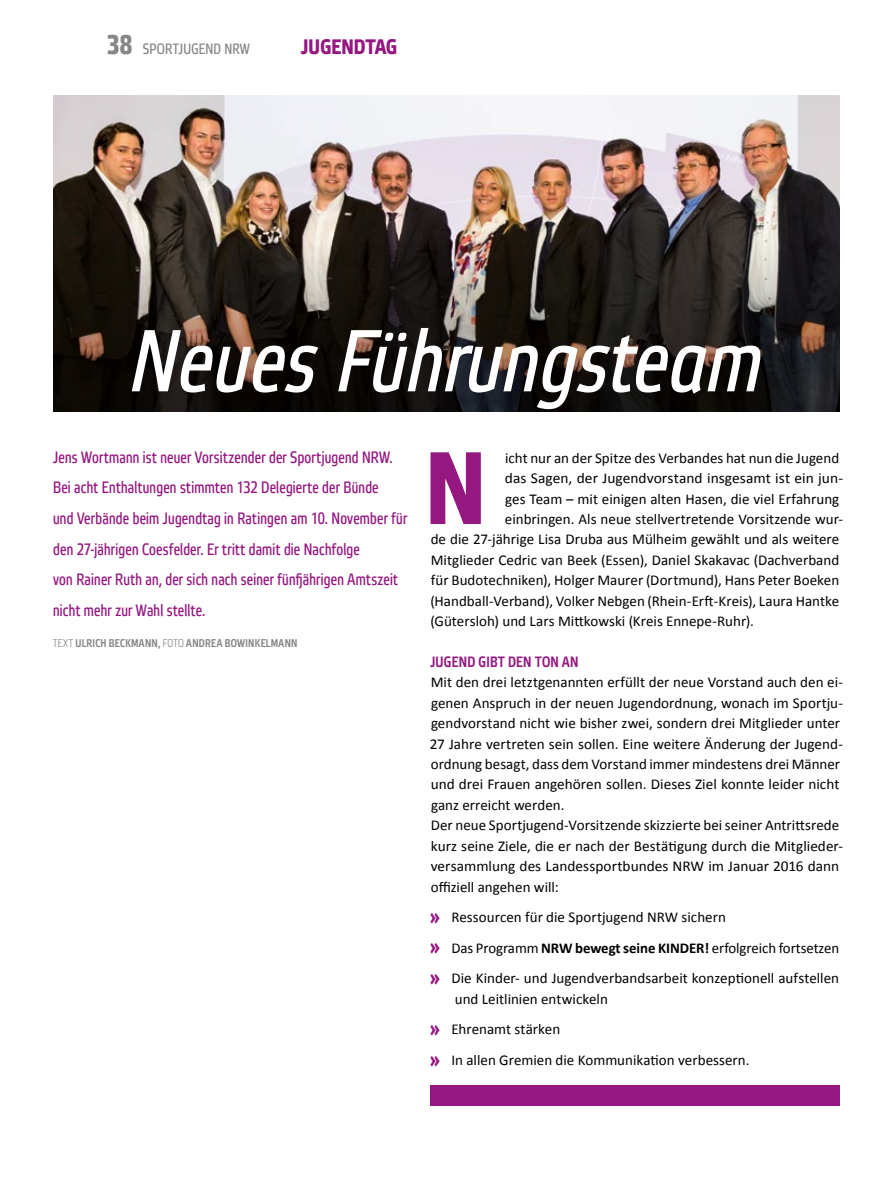
<style>
.page{position:relative;width:893px;height:1191px;background:#fff}
.page>*{position:absolute;margin:0;border:0;box-sizing:border-box;transform-origin:0 0}
.t1{font:700 102.9px "Etelka Narrow Text";color:#951881}
.t2{font:italic 87.75px "Etelka Narrow Text";letter-spacing:.02em;color:#fff}
.t3{font:700 21px "Etelka Narrow Text";letter-spacing:.005em;color:#951881}
.t4{font:16.5px/30.6px "Etelka Narrow Text";letter-spacing:.015em;color:#951881}
.t5{font:15px/20.4px "Calibri";color:#000}
.t6{font:500 15px "Etelka Narrow";letter-spacing:.02em;color:#951881}
.t7{font:15px "Etelka Narrow Text";letter-spacing:.015em;color:#878786}
.t8{font:500 11.25px "Etelka Narrow";letter-spacing:.03em;color:#878786}
.s1{font-weight:700;font-size:27px}
.s2{font-weight:300}
.s3{font-family:"Etelka Narrow Text";font-weight:700;font-size:18px;color:#951881}
.s4{font-weight:700}
</style>
<div class="page">
<img style="left:53px;top:95px;width:787px;height:147px">
<svg style="left:53px;top:242px;width:787px;height:170px;background:#251f1c"></svg>
<div style="left:430px;top:1085px;width:410px;height:21px;background:#951881"></div>
<p class="t7" style="left:107px;top:41px;width:144px"><span class="s1">38</span> SPORTJUGEND NRW</p>
<h3 class="t3" style="left:301px;top:35px;width:98px">JUGENDTAG</h3>
<h2 class="t2" style="left:131px;top:311px;width:632px">Neues Führungsteam</h2>
<p class="t4" style="left:53px;top:442px;width:356px">Jens Wortmann ist neuer Vorsitzender der Sportjugend NRW.<br>Bei acht Enthaltungen stimmten 132 Delegierte der Bünde<br>und Verbände beim Jugendtag in Ratingen am 10. November für den 27-jährigen Coesfelder. Er tritt damit die Nachfolge<br>von Rainer Ruth an, der sich nach seiner fünfjährigen Amtszeit nicht mehr zur Wahl stellte.</p>
<p class="t8" style="left:53px;top:636px;width:246px"><span class="s2">TEXT</span> ULRICH BECKMANN, <span class="s2">FOTO</span> ANDREA BOWINKELMANN</p>
<h1 class="t1" style="left:425px;top:429px;width:62px">N</h1>
<p class="t5" style="left:505px;top:447px;width:336px">icht nur an der Spitze des Verbandes hat nun die Jugend</p>
<p class="t5" style="left:505px;top:468px;width:340px">das Sagen, der Jugendvorstand insgesamt ist ein jun-</p>
<p class="t5" style="left:505px;top:488px;width:336px">ges Team – mit einigen alten Hasen, die viel Erfahrung</p>
<p class="t5" style="left:505px;top:509px;width:340px">einbringen. Als neue stellvertretende Vorsitzende wur-</p>
<p class="t5" style="left:431px;top:529px;width:410px">de die 27-jährige Lisa Druba aus Mülheim gewählt und als weitere</p>
<p class="t5" style="left:431px;top:550px;width:410px">Mitglieder Cedric van Beek (Essen), Daniel Skakavac (Dachverband</p>
<p class="t5" style="left:431px;top:570px;width:410px">für Budotechniken), Holger Maurer (Dortmund), Hans Peter Boeken</p>
<p class="t5" style="left:430px;top:590px;width:410px">(Handball-Verband), Volker Nebgen (Rhein-Erft-Kreis), Laura Hantke</p>
<p class="t5" style="left:430px;top:611px;width:325px">(Gütersloh) und Lars Mittkowski (Kreis Ennepe-Ruhr).</p>
<p class="t6" style="left:430px;top:653px;width:150px">JUGEND GIBT DEN TON AN</p>
<p class="t5" style="left:430px;top:672px;width:415px">Mit den drei letztgenannten erfüllt der neue Vorstand auch den ei&shy;genen Anspruch in der neuen Jugendordnung, wonach im Sportju&shy;gendvorstand nicht wie bisher zwei, sondern drei Mitglieder unter 27 Jahre vertreten sein sollen. Eine weitere Änderung der Jugend&shy;ordnung besagt, dass dem Vorstand immer mindestens drei Männer und drei Frauen angehören sollen. Dieses Ziel konnte leider nicht ganz erreicht werden.<br>Der neue Sportjugend-Vorsitzende skizzierte bei seiner Antrittsrede kurz seine Ziele, die er nach der Bestätigung durch die Mitglieder&shy;versammlung des Landessportbundes NRW im Januar 2016 dann offiziell angehen will:</p>
<p class="t5" style="left:431px;top:902px;width:410px;line-height:30.6px"><span class="s3">»</span> Ressourcen für die Sportjugend NRW sichern<br><span class="s3">»</span> Das Programm <span class="s4">NRW bewegt seine KINDER!</span> erfolgreich fortsetzen <span class="s3">»</span> Die Kinder- und Jugendverbandsarbeit konzeptionell aufstellen</p>
<p class="t5" style="left:431px;top:983px;width:320px;line-height:30.6px;text-indent:24px">und Leitlinien entwickeln<br><span class="s3">»</span> Ehrenamt stärken<br><span class="s3">»</span> In allen Gremien die Kommunikation verbessern.</p>
</div>
